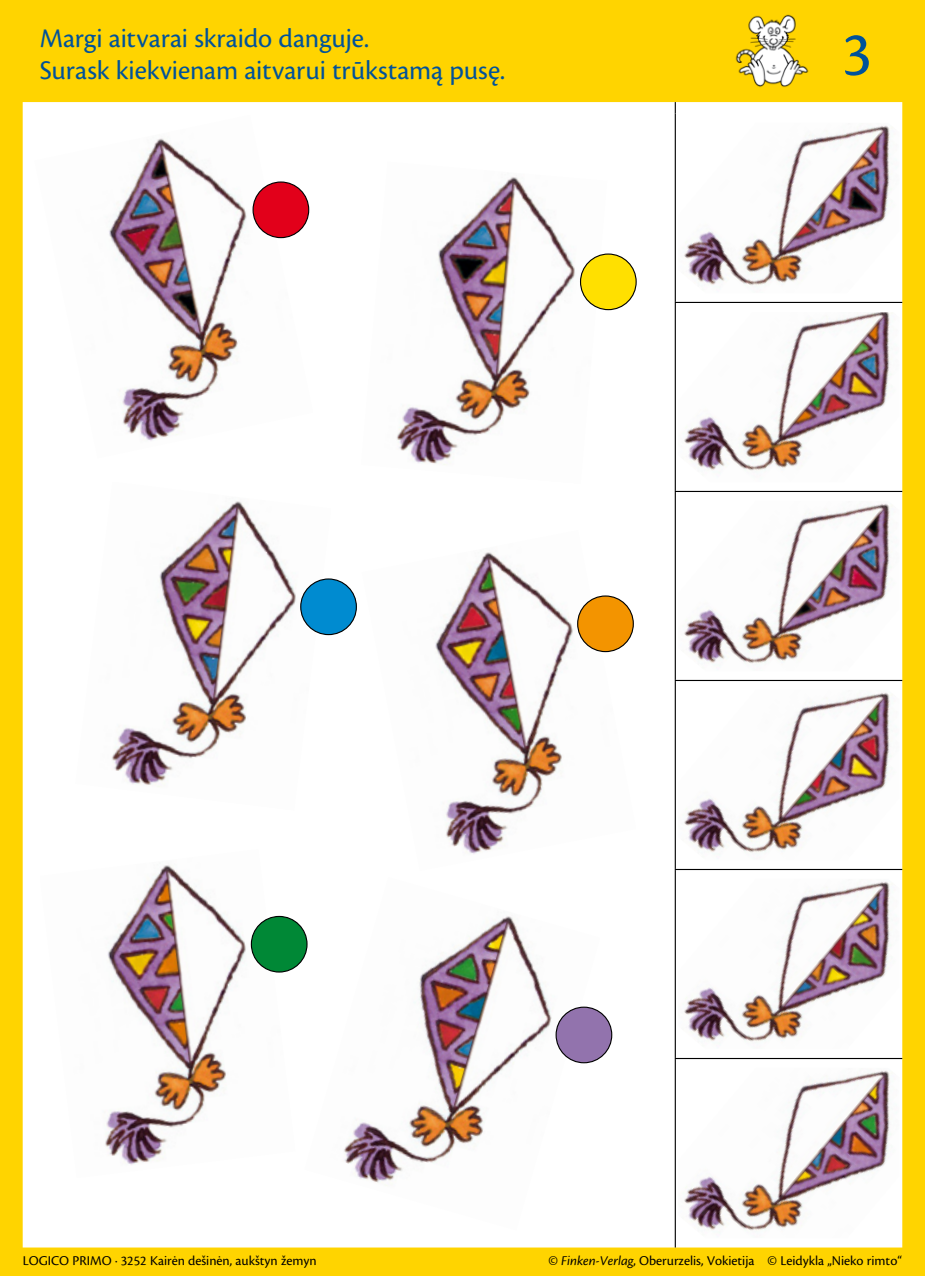
<style>
.page{position:relative;width:925px;height:1276px;background:#fff}
.page>*{position:absolute;margin:0;border:0;box-sizing:border-box;transform-origin:0 0}
.t1{font:64px "Cronos Pro";color:#00529a}
.t2{font:28px/32px "Cronos Pro";color:#00529a}
.t3{font:14px "Cronos Pro";color:#000}
.s1{font-style:italic}
</style>
<div class="page">
<div style="left:0;top:0;width:924px;height:1276px;background:#ffd400"></div>
<img style="left:735px;top:14px;width:74px;height:73px">
<div style="left:23px;top:102px;width:878px;height:1145px;background:#fff"></div>
<hr style="left:674px;top:113px;width:1px;height:189px;background:#000">
<hr style="left:674px;top:302px;width:227px;height:1px;background:#000">
<hr style="left:674px;top:303px;width:1px;height:188px;background:#000">
<hr style="left:674px;top:491px;width:227px;height:1px;background:#000">
<hr style="left:674px;top:492px;width:1px;height:188px;background:#000">
<hr style="left:674px;top:680px;width:227px;height:1px;background:#000">
<hr style="left:674px;top:681px;width:1px;height:188px;background:#000">
<hr style="left:674px;top:869px;width:227px;height:1px;background:#000">
<hr style="left:674px;top:870px;width:1px;height:188px;background:#000">
<hr style="left:674px;top:1058px;width:227px;height:1px;background:#000">
<hr style="left:674px;top:1059px;width:1px;height:188px;background:#000">
<img style="left:34px;top:115px;width:279px;height:343px">
<div style="left:253px;top:182px;width:55px;height:56px;background:#e2001a;border-radius:50%"></div>
<div style="left:252px;top:181px;width:57px;height:57px;border:1px solid #000;border-radius:50%"></div>
<img style="left:361px;top:162px;width:246px;height:322px">
<div style="left:580px;top:254px;width:56px;height:56px;background:#ffe000;border-radius:50%"></div>
<div style="left:579px;top:253px;width:57px;height:57px;border:1px solid #000;border-radius:50%"></div>
<img style="left:75px;top:482px;width:256px;height:328px">
<div style="left:300px;top:579px;width:56px;height:55px;background:#008bd0;border-radius:50%"></div>
<div style="left:300px;top:578px;width:57px;height:57px;border:1px solid #000;border-radius:50%"></div>
<img style="left:361px;top:530px;width:275px;height:341px">
<div style="left:577px;top:596px;width:56px;height:55px;background:#f39400;border-radius:50%"></div>
<div style="left:577px;top:595px;width:56px;height:57px;border:1px solid #000;border-radius:50%"></div>
<img style="left:40px;top:849px;width:255px;height:329px">
<div style="left:251px;top:916px;width:56px;height:56px;background:#008836;border-radius:50%"></div>
<div style="left:251px;top:916px;width:56px;height:56px;border:1px solid #000;border-radius:50%"></div>
<img style="left:304px;top:877px;width:296px;height:353px">
<div style="left:556px;top:1007px;width:55px;height:55px;background:#9273ad;border-radius:50%"></div>
<div style="left:555px;top:1006px;width:57px;height:57px;border:1px solid #000;border-radius:50%"></div>
<img style="left:677px;top:312px;width:222px;height:170px">
<img style="left:677px;top:123px;width:222px;height:170px">
<img style="left:677px;top:501px;width:222px;height:170px">
<img style="left:677px;top:690px;width:222px;height:170px">
<img style="left:677px;top:879px;width:222px;height:170px">
<img style="left:677px;top:1068px;width:222px;height:170px">
<h2 class="t2" style="left:40px;top:23px;width:466px">Margi aitvarai skraido danguje.<br>Surask kiekvienam aitvarui trūkstamą pusę.</h2>
<h1 class="t1" style="left:841px;top:17px;width:31px">3</h1>
<p class="t3" style="left:23px;top:1252px;width:295px">LOGICO PRIMO · 3252 Kairėn dešinėn, aukštyn žemyn</p>
<p class="t3" style="left:548px;top:1252px;width:355px">© <span class="s1">Finken-Verlag</span>, Oberurzelis, Vokietija © Leidykla „Nieko rimto“</p>
</div>
